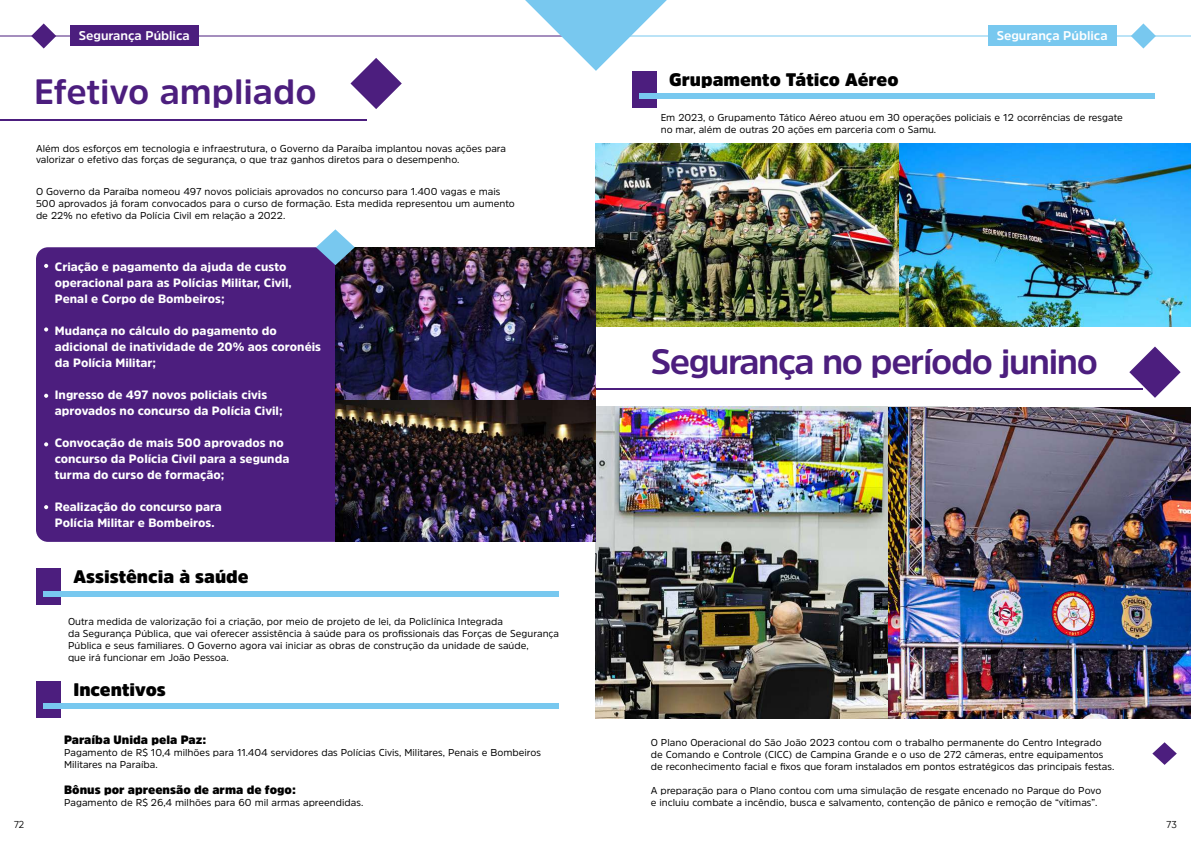
<style>
.page{position:relative;width:1191px;height:842px;background:#fff}
.page>*{position:absolute;margin:0;border:0;box-sizing:border-box;transform-origin:0 0}
.t1{font:700 35px "Amsi Pro";letter-spacing:-.04em;color:#4c1e7e}
.t2{font:700 35px "Amsi Pro";color:#4c1e7e}
.t3{font:900 18px "Amsi Pro";color:#000}
.t4{font:700 12.6px "Amsi Pro";color:#fff}
.t5{font:900 12px/16px "Amsi Pro";color:#fff}
.t6{font:900 12px "Amsi Pro";color:#000}
.t7{font:10px/12px "Amsi Pro";color:#000}
.t8{font:10px "Gilroy";color:#000}
</style>
<div class="page">
<hr style="left:595px;top:389px;width:548px;height:1px;background:#4c1e7e">
<div style="left:36px;top:247px;width:319px;height:295px;background:#4c1e7e;border-radius:12px"></div>
<svg style="left:44px;top:264px;width:4px;height:4px"></svg>
<svg style="left:44px;top:327px;width:4px;height:5px"></svg>
<svg style="left:44px;top:394px;width:4px;height:4px"></svg>
<svg style="left:44px;top:442px;width:4px;height:4px"></svg>
<svg style="left:44px;top:505px;width:4px;height:4px"></svg>
<svg style="left:1152px;top:742px;width:24px;height:23px"></svg>
<div style="left:36px;top:681px;width:24px;height:37px;background:#4c1e7e"></div>
<div style="left:632px;top:71px;width:24px;height:36px;background:#4c1e7e"></div>
<div style="left:43px;top:703px;width:516px;height:6px;background:#78c8ef"></div>
<div style="left:639px;top:93px;width:516px;height:6px;background:#78c8ef"></div>
<img style="left:595px;top:143px;width:304px;height:184px">
<img style="left:595px;top:407px;width:352px;height:311px">
<img style="left:335px;top:247px;width:260px;height:154px">
<img style="left:335px;top:401px;width:260px;height:141px">
<svg style="left:1129px;top:346px;width:51px;height:52px"></svg>
<svg style="left:316px;top:229px;width:39px;height:36px"></svg>
<svg style="left:350px;top:58px;width:52px;height:51px"></svg>
<hr style="left:0;top:119px;width:367px;height:1px;background:#4c1e7e">
<img style="left:899px;top:143px;width:292px;height:184px">
<img style="left:888px;top:408px;width:303px;height:310px">
<div style="left:36px;top:569px;width:24px;height:36px;background:#4c1e7e"></div>
<div style="left:43px;top:590px;width:516px;height:6px;background:#78c8ef"></div>
<hr style="left:595px;top:36px;width:400px;height:1px;background:#78c8ef">
<hr style="left:0;top:36px;width:48px;height:1px;background:#4c1e7e">
<hr style="left:185px;top:36px;width:410px;height:1px;background:#4c1e7e">
<hr style="left:1116px;top:36px;width:75px;height:1px;background:#78c8ef">
<svg style="left:525px;top:0;width:142px;height:71px"></svg>
<svg style="left:31px;top:23px;width:49px;height:26px"></svg>
<svg style="left:1130px;top:23px;width:26px;height:26px"></svg>
<div style="left:70px;top:26px;width:128px;height:20px;background:#4c1e7e"></div>
<div style="left:987px;top:26px;width:129px;height:20px;background:#78c8ef"></div>
<p class="t4" style="left:79px;top:26px;width:112px">Segurança Pública</p>
<p class="t4" style="left:996px;top:26px;width:112px">Segurança Pública</p>
<h1 class="t2" style="left:34px;top:67px;width:284px">Efetivo ampliado</h1>
<p class="t7" style="left:36px;top:143px;width:472px;line-height:10.8px">Além dos esforços em tecnologia e infraestrutura, o Governo da Paraíba implantou novas ações para valorizar o efetivo das forças de segurança, o que traz ganhos diretos para o desempenho.</p>
<p class="t7" style="left:36px;top:185px;width:480px">O Governo da Paraíba nomeou 497 novos policiais aprovados no concurso para 1.400 vagas e mais<br>500 aprovados já foram convocados para o curso de formação. Esta medida representou um aumento de 22% no efetivo da Polícia Civil em relação a 2022.</p>
<p class="t5" style="left:55px;top:258px;width:238px">Criação e pagamento da ajuda de custo operacional para as Polícias Militar, Civil,<br>Penal e Corpo de Bombeiros;</p>
<p class="t5" style="left:55px;top:322px;width:268px">Mudança no cálculo do pagamento do adicional de inatividade de 20% aos coronéis da Polícia Militar;</p>
<p class="t5" style="left:55px;top:386px;width:229px">Ingresso de 497 novos policiais civis aprovados no concurso da Polícia Civil;</p>
<p class="t5" style="left:55px;top:434px;width:236px">Convocação de mais 500 aprovados no concurso da Polícia Civil para a segunda turma do curso de formação;</p>
<p class="t5" style="left:55px;top:498px;width:169px">Realização do concurso para<br>Polícia Militar e Bombeiros.</p>
<h2 class="t3" style="left:73px;top:564px;width:177px">Assistência à saúde</h2>
<p class="t7" style="left:68px;top:615px;width:492px">Outra medida de valorização foi a criação, por meio de projeto de lei, da Policlínica Integrada<br>da Segurança Pública, que vai oferecer assistência à saúde para os profissionais das Forças de Segurança Pública e seus familiares. O Governo agora vai iniciar as obras de construção da unidade de saúde,<br>que irá funcionar em João Pessoa.</p>
<h2 class="t3" style="left:73px;top:677px;width:94px">Incentivos</h2>
<p class="t6" style="left:64px;top:731px;width:144px">Paraíba Unida pela Paz:</p>
<p class="t7" style="left:64px;top:746px;width:478px">Pagamento de R$ 10,4 milhões para 11.404 servidores das Polícias Civis, Militares, Penais e Bombeiros<br>Militares na Paraíba.</p>
<p class="t6" style="left:64px;top:782px;width:233px">Bônus por apreensão de arma de fogo:</p>
<p class="t7" style="left:64px;top:796px;width:301px">Pagamento de R$ 26,4 milhões para 60 mil armas apreendidas.</p>
<h2 class="t3" style="left:669px;top:67px;width:231px">Grupamento Tático Aéreo</h2>
<p class="t7" style="left:660px;top:112px;width:464px">Em 2023, o Grupamento Tático Aéreo atuou em 30 operações policiais e 12 ocorrências de resgate no mar, além de outras 20 ações em parceria com o Samu.</p>
<h1 class="t1" style="left:651px;top:338px;width:449px">Segurança no período junino</h1>
<p class="t7" style="left:651px;top:736px;width:465px">O Plano Operacional do São João 2023 contou com o trabalho permanente do Centro Integrado de Comando e Controle (CICC) de Campina Grande e o uso de 272 câmeras, entre equipamentos de reconhecimento facial e fixos que foram instalados em pontos estratégicos das principais festas.</p>
<p class="t7" style="left:651px;top:784px;width:452px">A preparação para o Plano contou com uma simulação de resgate encenado no Parque do Povo e incluiu combate a incêndio, busca e salvamento, contenção de pânico e remoção de “vítimas”.</p>
<p class="t8" style="left:14px;top:818px;width:11px">72</p>
<p class="t8" style="left:1166px;top:818px;width:12px">73</p>
</div>
